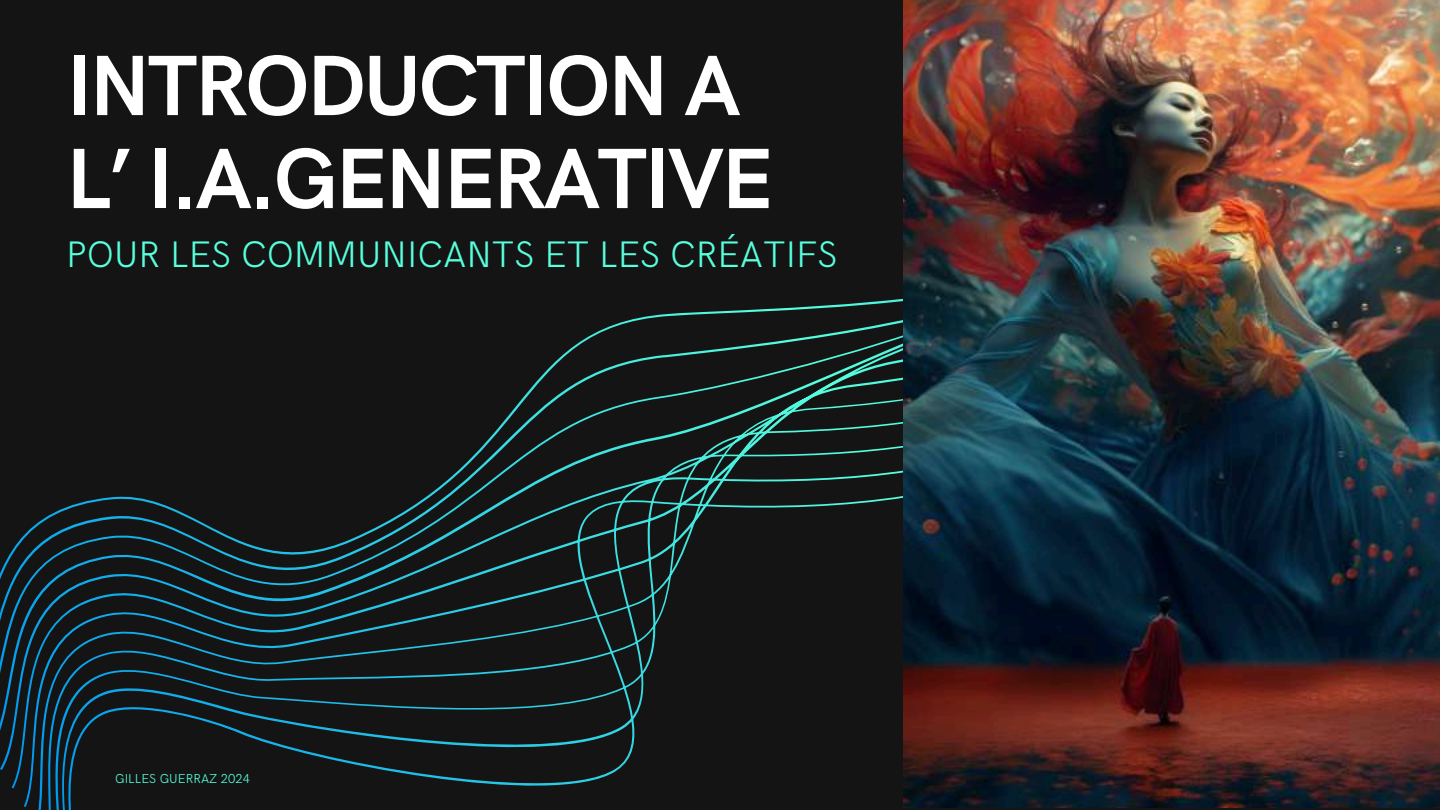
<style>
.page{position:relative;width:1440px;height:810px;background:#141414}
.page>*{position:absolute;margin:0;border:0;box-sizing:border-box;transform-origin:0 0}
.t1{font:700 85.9px/93px "HK Grotesk";letter-spacing:-.03em;color:#fff}
.t2{font:300 37px "HK Grotesk";color:#57ffdc}
.t3{font:300 13px "HK Grotesk";color:#57ffdc}
</style>
<div class="page">
<img style="left:903px;top:0;width:537px;height:808px">
<h1 class="t1" style="left:66px;top:43px;width:709px">INTRODUCTION A<br>L’ I.A.GENERATIVE</h1>
<p class="t2" style="left:66px;top:234px;width:773px">POUR LES COMMUNICANTS ET LES CRÉATIFS</p>
<p class="t3" style="left:115px;top:772px;width:136px">GILLES GUERRAZ 2024</p>
</div>
